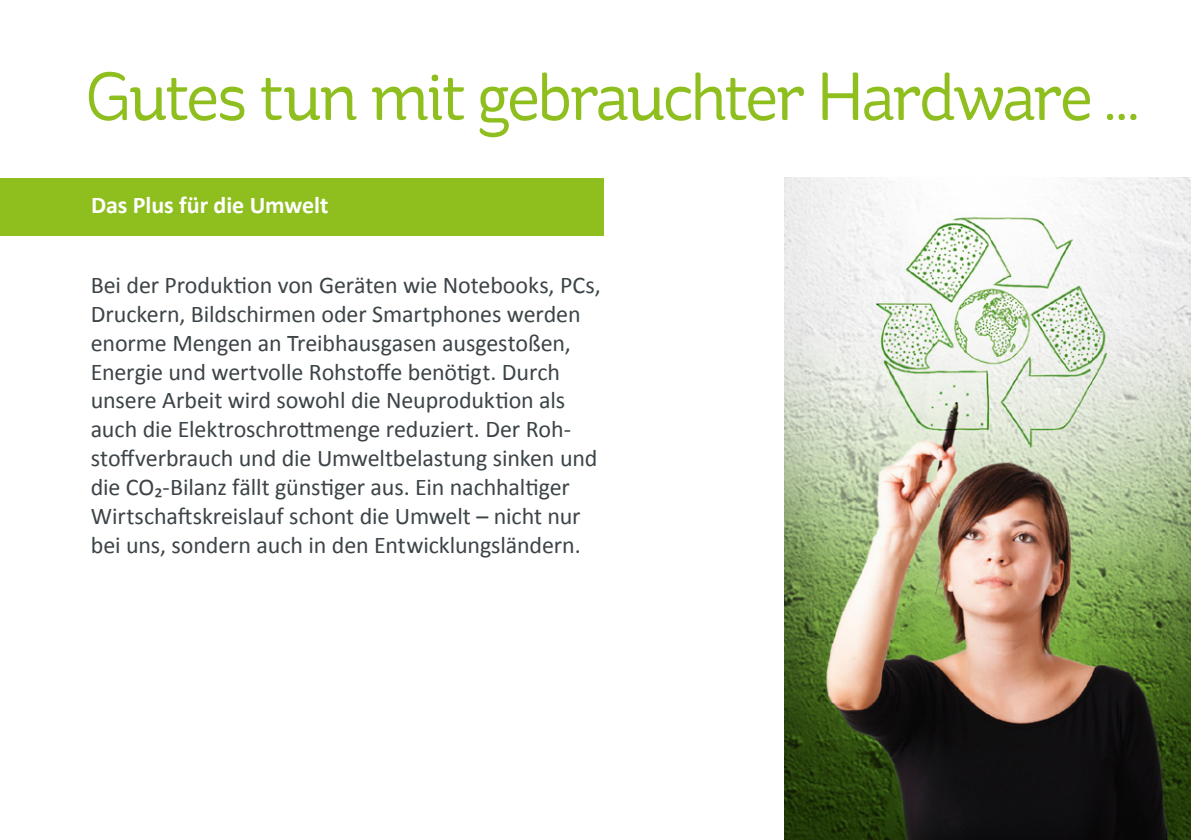
<style>
.page{position:relative;width:1191px;height:840px;background:#fff}
.page>*{position:absolute;margin:0;border:0;box-sizing:border-box;transform-origin:0 0}
.t1{font:68px "St Ryde";letter-spacing:-.055em;color:#8ebf1f}
.t2{font:24px/28.8px "Calibri";letter-spacing:-.005em;color:#3c4448}
.t3{font:700 24px "Calibri";letter-spacing:-.005em;color:#fff}
</style>
<div class="page">
<div style="left:0;top:178px;width:604px;height:57px;background:#8ebf1f"></div>
<img style="left:784px;top:178px;width:407px;height:661px">
<h1 class="t1" style="left:84px;top:56px;width:1056px">Gutes tun mit gebrauchter Hardware …</h1>
<p class="t3" style="left:91px;top:189px;width:239px">Das Plus für die Umwelt</p>
<p class="t2" style="left:91px;top:270px;width:511px">Bei der Produktion von Geräten wie Notebooks, PCs, Druckern, Bildschirmen oder Smartphones werden enorme Mengen an Treibhausgasen ausgestoßen, Energie und wertvolle Rohstoffe benötigt. Durch unsere Arbeit wird sowohl die Neuproduktion als auch die Elektroschrottmenge reduziert. Der Roh&shy;stoffverbrauch und die Umweltbelastung sinken und die CO2-Bilanz fällt günstiger aus. Ein nachhaltiger Wirtschaftskreislauf schont die Umwelt – nicht nur bei uns, sondern auch in den Entwicklungsländern.</p>
</div>
